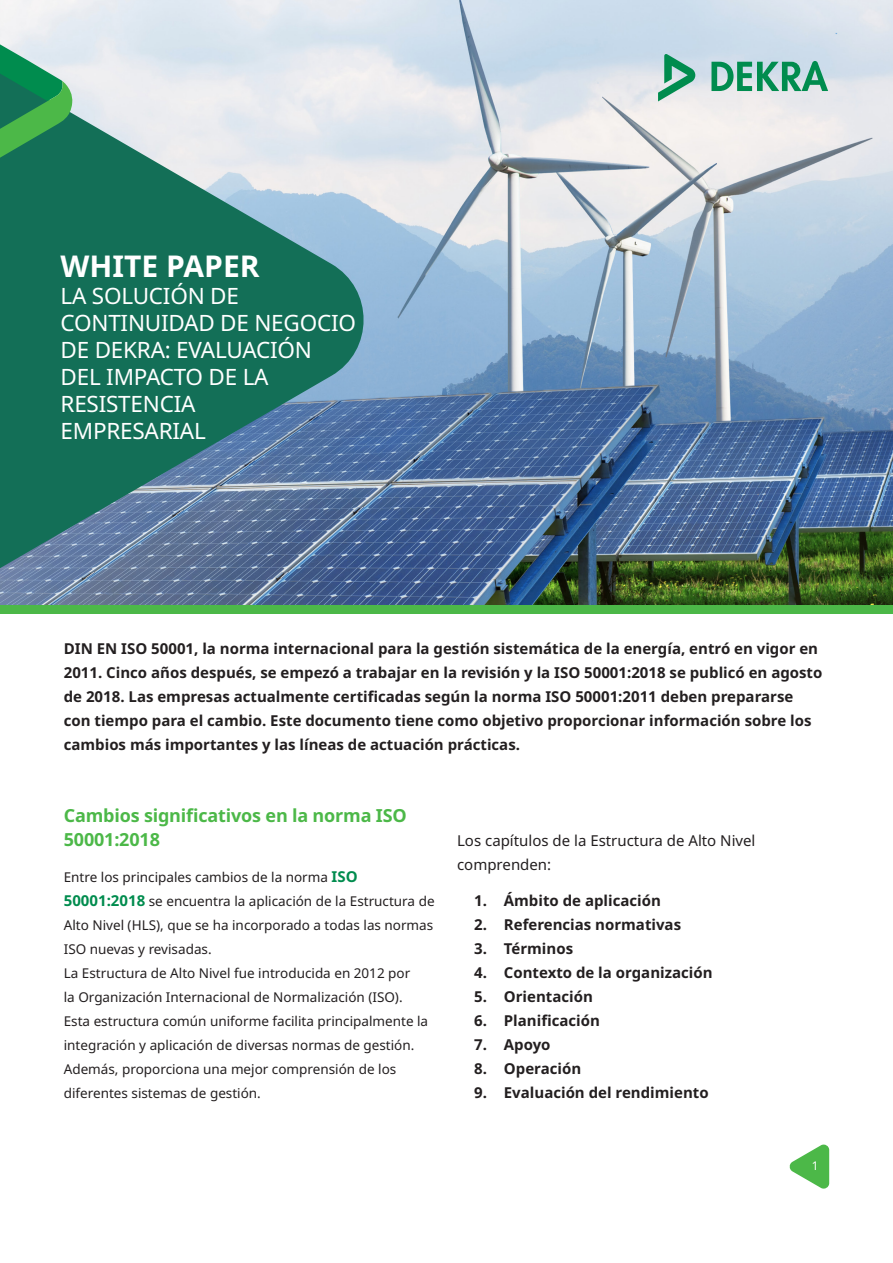
<style>
.page{position:relative;width:893px;height:1263px;background:#fff}
.page>*{position:absolute;margin:0;border:0;box-sizing:border-box;transform-origin:0 0}
.HL_Caps_Bold_White{font:700 30px "Noto Sans";color:#fff}
.HL_Caps_Bold_White-2{font:22.5px/27px "Noto Sans";letter-spacing:-.01em;color:#fff}
.Subline_Green_product_sheet{font:700 18px/24px "Noto Sans";letter-spacing:-.01em;color:#4cb848}
.Content{font:700 15px/24px "Noto Sans";color:#231f20}
.Content-2{font:15px/24px "Noto Sans";color:#231f20}
.Content-3{font:13.5px/24px "Noto Sans";color:#231f20}
.t1{font:12px "Noto Sans";color:#fff}
.s1{font-weight:700;font-size:15px;color:#008c4e}
</style>
<div class="page">
<svg style="left:789px;top:1144px;width:40px;height:45px"></svg>
<img style="left:0;top:0;width:893px;height:605px">
<svg style="left:711px;top:61px;width:117px;height:30px;background:#69b59b"></svg>
<svg style="left:658px;top:54px;width:37px;height:47px;background:#84c0ac"></svg>
<svg style="left:0;top:47px;width:374px;height:546px;background:#588e8f"></svg>
<svg style="left:0;top:30px;width:73px;height:157px;background:#4b9d76"></svg>
<div style="left:0;top:605px;width:893px;height:8px;background:#4cb848"></div>
<p class="HL_Caps_Bold_White" style="left:61px;top:249px;width:201px">WHITE PAPER</p>
<p class="HL_Caps_Bold_White-2" style="left:61px;top:282px;width:297px">LA SOLUCIÓN DE<br>CONTINUIDAD DE NEGOCIO<br>DE DEKRA: EVALUACIÓN</p>
<p class="HL_Caps_Bold_White-2" style="left:61px;top:363px;width:210px">DEL IMPACTO DE LA<br>RESISTENCIA</p>
<p class="HL_Caps_Bold_White-2" style="left:61px;top:417px;width:147px">EMPRESARIAL</p>
<p class="Content" style="left:64px;top:637px;width:760px">DIN EN ISO 50001, la norma internacional para la gestión sistemática de la energía, entró en vigor en 2011. Cinco años después, se empezó a trabajar en la revisión y la ISO 50001:2018 se publicó en agosto de 2018. Las empresas actualmente certificadas según la norma ISO 50001:2011 deben prepararse con tiempo para el cambio. Este documento tiene como objetivo proporcionar información sobre los cambios más importantes y las líneas de actuación prácticas.</p>
<p class="Subline_Green_product_sheet" style="left:64px;top:804px;width:345px">Cambios significativos en la norma ISO<br>50001:2018</p>
<p class="Content-3" style="left:64px;top:865px;width:372px">Entre los principales cambios de la norma <span class="s1">ISO 50001:2018</span> se encuentra la aplicación de la Estructura de Alto Nivel (HLS), que se ha incorporado a todas las normas ISO nuevas y revisadas.<br>La Estructura de Alto Nivel fue introducida en 2012 por<br>la Organización Internacional de Normalización (ISO).<br>Esta estructura común uniforme facilita principalmente la integración y aplicación de diversas normas de gestión.<br>Además, proporciona una mejor comprensión de los diferentes sistemas de gestión.</p>
<p class="Content-2" style="left:457px;top:829px;width:300px">Los capítulos de la Estructura de Alto Nivel comprenden:</p>
<p class="Content" style="left:474px;top:889px;width:188px">1. Ámbito de aplicación</p>
<p class="Content" style="left:474px;top:913px;width:209px">2. Referencias normativas</p>
<p class="Content" style="left:474px;top:937px;width:100px">3. Términos</p>
<p class="Content" style="left:474px;top:961px;width:240px">4. Contexto de la organización</p>
<p class="Content" style="left:474px;top:985px;width:120px">5. Orientación</p>
<p class="Content" style="left:474px;top:1009px;width:127px">6. Planificación</p>
<p class="Content" style="left:474px;top:1033px;width:78px">7. Apoyo</p>
<p class="Content" style="left:474px;top:1057px;width:109px">8. Operación</p>
<p class="Content" style="left:474px;top:1081px;width:236px">9. Evaluación del rendimiento</p>
<p class="t1" style="left:812px;top:1159px;width:8px">1</p>
</div>
